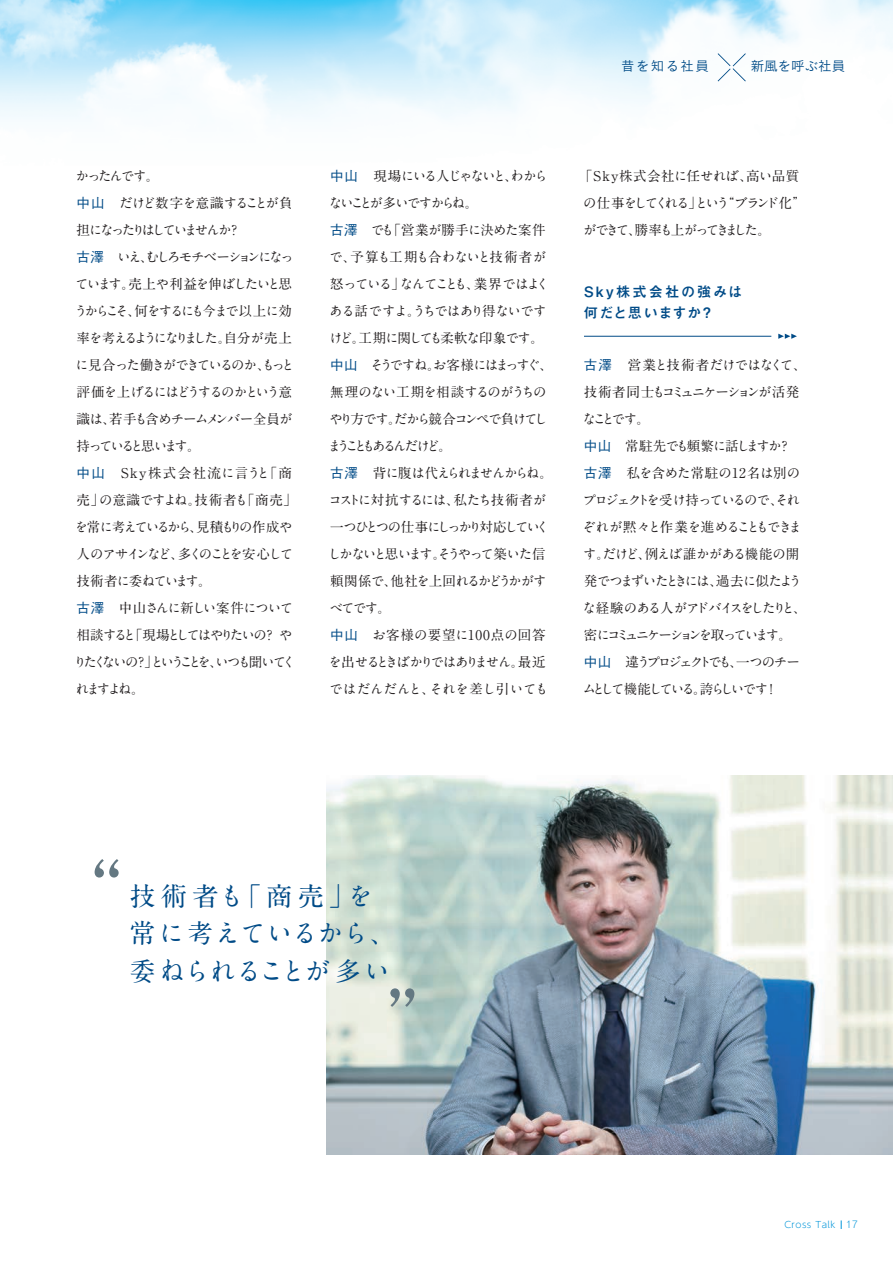
<style>
.page{position:relative;width:893px;height:1263px;background:#fff}
.page>*{position:absolute;margin:0;border:0;box-sizing:border-box;transform-origin:0 0}
.t1{font:300 93.15px "Ryumin Pro";color:#647882}
.t2{font:700 26.25px/37.8px "A1 Mincho Std";letter-spacing:.03em;color:#004b87}
.t3{font:700 26.25px "A1 Mincho Std";letter-spacing:-.035em;color:#004b87}
.t4{font:700 14.25px/21px "Mi Go MB1 Std De";letter-spacing:.065em;color:#004b87}
.t5{font:700 13.5px/27px "A1 Mincho Std";letter-spacing:-.095em;color:#231f20}
.t6{font:700 13.5px/27px "A1 Mincho Std";letter-spacing:-.145em;color:#231f20}
.t7{font:700 13.5px/27px "A1 Mincho Std";letter-spacing:-.125em;color:#231f20}
.t8{font:700 13.5px/27px "A1 Mincho Std";letter-spacing:-.155em;color:#231f20}
.t9{font:13.5px "Koburina Go Std W3";color:#004b87}
.t10{font:300 9px "UD Shin Go Pro";letter-spacing:.05em;color:#0095d9}
.s1{font-family:"Gothic BBB Pro";font-weight:500;color:#004b87}
.s2{font-family:"Ntoday Std Light KL";font-weight:400}
</style>
<div class="page">
<img style="left:1px;top:0;width:892px;height:119px">
<img style="left:0;top:0;width:1px;height:540px">
<img style="left:327px;top:776px;width:565px;height:379px">
<svg style="left:778px;top:334px;width:19px;height:5px"></svg>
<hr style="left:584px;top:336px;width:187px;height:1px;background:#004b87">
<svg style="left:718px;top:53px;width:28px;height:28px"></svg>
<p class="t9" style="left:621px;top:55px;width:89px">昔を知る社員</p>
<p class="t9" style="left:751px;top:55px;width:96px">新風を呼ぶ社員</p>
<p class="t6" style="left:74px;top:160px;width:225px">かったんです。<br><span class="s1">中山　</span>だけど数字を意識することが負担になったりはしていませんか？<br><span class="s1">古澤　</span>いえ、むしろモチベーションになっています。売上や利益を伸ばしたいと思うからこそ、何をするにも今まで以上に効率を考えるようになりました。自分が売上に見合った働きができているのか、もっと評価を上げるにはどうするのかという意識は、若手も含めチームメンバー全員が持っていると思います。<br><span class="s1">中山　</span>Ｓｋｙ株式会社流に言うと「商売」の意識ですよね。技術者も「商売」を常に考えているから、見積もりの作成や人のアサインなど、多くのことを安心して技術者に委ねています。<br><span class="s1">古澤　</span>中山さんに新しい案件について相談すると「現場としてはやりたいの？ やりたくないの？」ということを、いつも聞いてくれますよね。</p>
<p class="t8" style="left:583px;top:160px;width:225px;text-indent:-4px">「Ｓｋｙ株式会社に任せれば、高い品質の仕事をしてくれる」という“ブランド化”ができて、勝率も上がってきました。</p>
<p class="t5" style="left:328px;top:160px;width:227px"><span class="s1">中山　</span>現場にいる人じゃないと、わからないことが多いですからね。<br><span class="s1">古澤　</span>でも「営業が勝手に決めた案件で、予算も工期も合わないと技術者が怒っている」なんてことも、業界ではよくある話ですよ。うちではあり得ないですけど。工期に関しても柔軟な印象です。<span class="s1">中山　</span>そうですね。お客様にはまっすぐ、無理のない工期を相談するのがうちのやり方です。だから競合コンペで負けてしまうこともあるんだけど。<br><span class="s1">古澤　</span>背に腹は代えられませんからね。コストに対抗するには、私たち技術者が一つひとつの仕事にしっかり対応していくしかないと思います。そうやって築いた信頼関係で、他社を上回れるかどうかがすべてです。<br><span class="s1">中山　</span>お客様の要望に100点の回答を出せるときばかりではありません。最近ではだんだんと、それを差し引いても</p>
<p class="t4" style="left:582px;top:280px;width:162px">Ｓｋｙ株式会社の強みは何だと思いますか？</p>
<p class="t7" style="left:582px;top:349px;width:226px"><span class="s1">古澤　</span>営業と技術者だけではなくて、技術者同士もコミュニケーションが活発なことです。<br><span class="s1">中山　</span>常駐先でも頻繁に話しますか？<br><span class="s1">古澤　</span>私を含めた常駐の12名は別のプロジェクトを受け持っているので、それぞれが黙々と作業を進めることもできます。だけど、例えば誰かがある機能の開発でつまずいたときには、過去に似たような経験のある人がアドバイスをしたりと、密にコミュニケーションを取っています。<span class="s1">中山　</span>違うプロジェクトでも、一つのチームとして機能している。誇らしいです！</p>
<h1 class="t1" style="left:31px;top:829px;width:95px">“</h1>
<h2 class="t2" style="left:129px;top:873px;width:268px">技術者も「商売」を常に考えているから、</h2>
<h2 class="t3" style="left:129px;top:950px;width:262px">委ねられることが多い</h2>
<h1 class="t1" style="left:385px;top:958px;width:95px">”</h1>
<p class="t10" style="left:784px;top:1217px;width:75px">Cross Talk <span class="s2">17</span></p>
</div>
